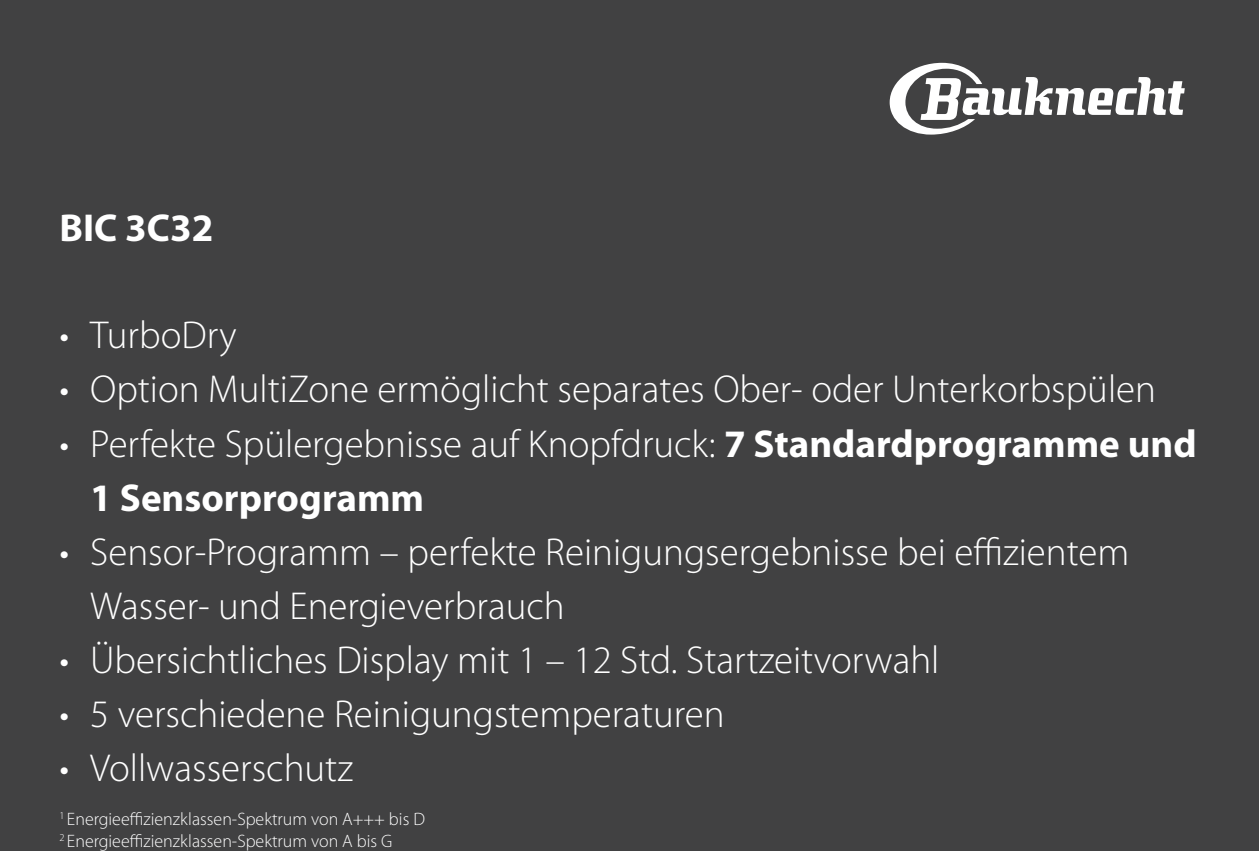
<style>
.page{position:relative;width:1259px;height:851px;background:#fff}
.page>*{position:absolute;margin:0;border:0;box-sizing:border-box;transform-origin:0 0}
.t1{font:300 39px/54px "Myriad Pro";color:#fff}
.t2{font:700 39px "Myriad Pro";color:#fff}
.t3{font:300 18px/21.6px "Myriad Pro";color:#fff}
.s1{font-weight:700}
</style>
<div class="page">
<div style="left:0;top:0;width:1259px;height:850px;background:#414142"></div>
<svg style="left:889px;top:63px;width:295px;height:72px"></svg>
<p class="t2" style="left:60px;top:202px;width:155px">BIC 3C32</p>
<p class="t1" style="left:60px;top:308px;width:179px">• TurboDry</p>
<p class="t1" style="left:60px;top:362px;width:1098px">• Option MultiZone ermöglicht separates Ober- oder Unterkorbspülen</p>
<p class="t1" style="left:90px;top:416px;width:1108px;text-indent:-31px">• Perfekte Spülergebnisse auf Knopfdruck: <span class="s1">7 Standardprogramme und<br>1 Sensorprogramm</span></p>
<p class="t1" style="left:90px;top:524px;width:1040px;text-indent:-31px">• Sensor-Programm – perfekte Reinigungsergebnisse bei effizientem<br>Wasser- und Energieverbrauch</p>
<p class="t1" style="left:60px;top:632px;width:881px">• Übersichtliches Display mit 1 – 12 Std. Startzeitvorwahl</p>
<p class="t1" style="left:60px;top:686px;width:666px">• 5 verschiedene Reinigungstemperaturen</p>
<p class="t1" style="left:60px;top:740px;width:295px">• Vollwasserschutz</p>
<p class="t3" style="left:60px;top:808px;width:367px"><sup>1</sup> Energieeffizienzklassen-Spektrum von A+++ bis D<br><sup>2</sup> Energieeffizienzklassen-Spektrum von A bis G</p>
</div>
